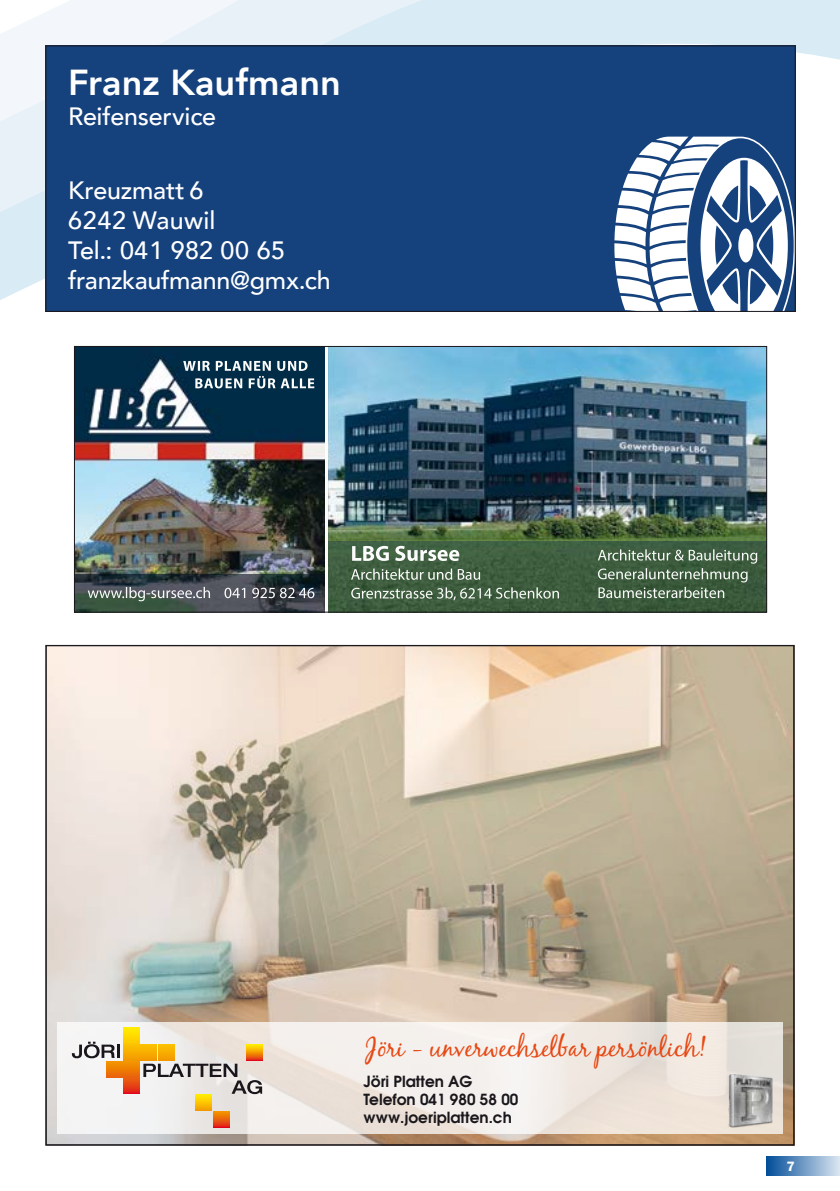
<style>
.page{position:relative;width:840px;height:1191px;background:#fff}
.page>*{position:absolute;margin:0;border:0;box-sizing:border-box;transform-origin:0 0}
.t1{font:800 36px "Avenir";color:#fff}
.t2{font:26.2px "Black Jack";color:#e74914}
.t3{font:500 25px/30px "Avenir";letter-spacing:-.01em;color:#fff}
.t4{font:600 15.2px/18.4px "Avant Garde";color:#1a171c}
.t5{font:600 13.6px "Franklin Gothic";color:#fff}
</style>
<div class="page">
<div style="left:765px;top:1157px;width:74px;height:18px;background:linear-gradient(to right,#004a98,#d5e2ee)"></div>
<svg style="left:0;top:0;width:839px;height:421px"></svg>
<img style="left:48px;top:647px;width:743px;height:496px">
<svg style="left:57px;top:1022px;width:725px;height:111px"></svg>
<svg style="left:143px;top:1063px;width:119px;height:31px"></svg>
<svg style="left:72px;top:1041px;width:47px;height:17px"></svg>
<svg style="left:123px;top:1027px;width:16px;height:16px"></svg>
<svg style="left:123px;top:1044px;width:16px;height:16px"></svg>
<svg style="left:141px;top:1044px;width:16px;height:16px"></svg>
<svg style="left:158px;top:1044px;width:16px;height:16px"></svg>
<svg style="left:246px;top:1044px;width:16px;height:16px"></svg>
<svg style="left:123px;top:1061px;width:16px;height:16px"></svg>
<svg style="left:106px;top:1061px;width:16px;height:16px"></svg>
<svg style="left:123px;top:1078px;width:16px;height:15px"></svg>
<svg style="left:196px;top:1094px;width:16px;height:16px"></svg>
<svg style="left:213px;top:1111px;width:16px;height:16px"></svg>
<img style="left:722px;top:1070px;width:54px;height:60px">
<div style="left:45px;top:45px;width:750px;height:267px;background:#15417d"></div>
<svg style="left:614px;top:137px;width:182px;height:177px"></svg>
<div style="left:45px;top:45px;width:750px;height:267px;border:1px solid #1a171c"></div>
<img style="left:76px;top:348px;width:688px;height:226px">
<img style="left:76px;top:574px;width:249px;height:36px">
<img style="left:327px;top:541px;width:437px;height:69px">
<img style="left:327px;top:574px;width:1px;height:38px">
<img style="left:326px;top:348px;width:1px;height:226px">
<div style="left:74px;top:346px;width:692px;height:266px;border:1px solid #1a171c"></div>
<h1 class="t1" style="left:68px;top:55px;width:274px">Franz Kaufmann</h1>
<p class="t3" style="left:68px;top:100px;width:149px">Reifenservice</p>
<p class="t3" style="left:68px;top:174px;width:264px">Kreuzmatt 6<br>6242 Wauwil<br>Tel.: 041 982 00 65 franzkaufmann@gmx.ch</p>
<p class="t2" style="left:365px;top:1032px;width:342px">Jöri - unverwechselbar persönlich!</p>
<p class="t4" style="left:363px;top:1071px;width:156px">Jöri Platten AG<br>Telefon 041 980 58 00 www.joeriplatten.ch</p>
<p class="t5" style="left:786px;top:1158px;width:10px">7</p>
</div>
